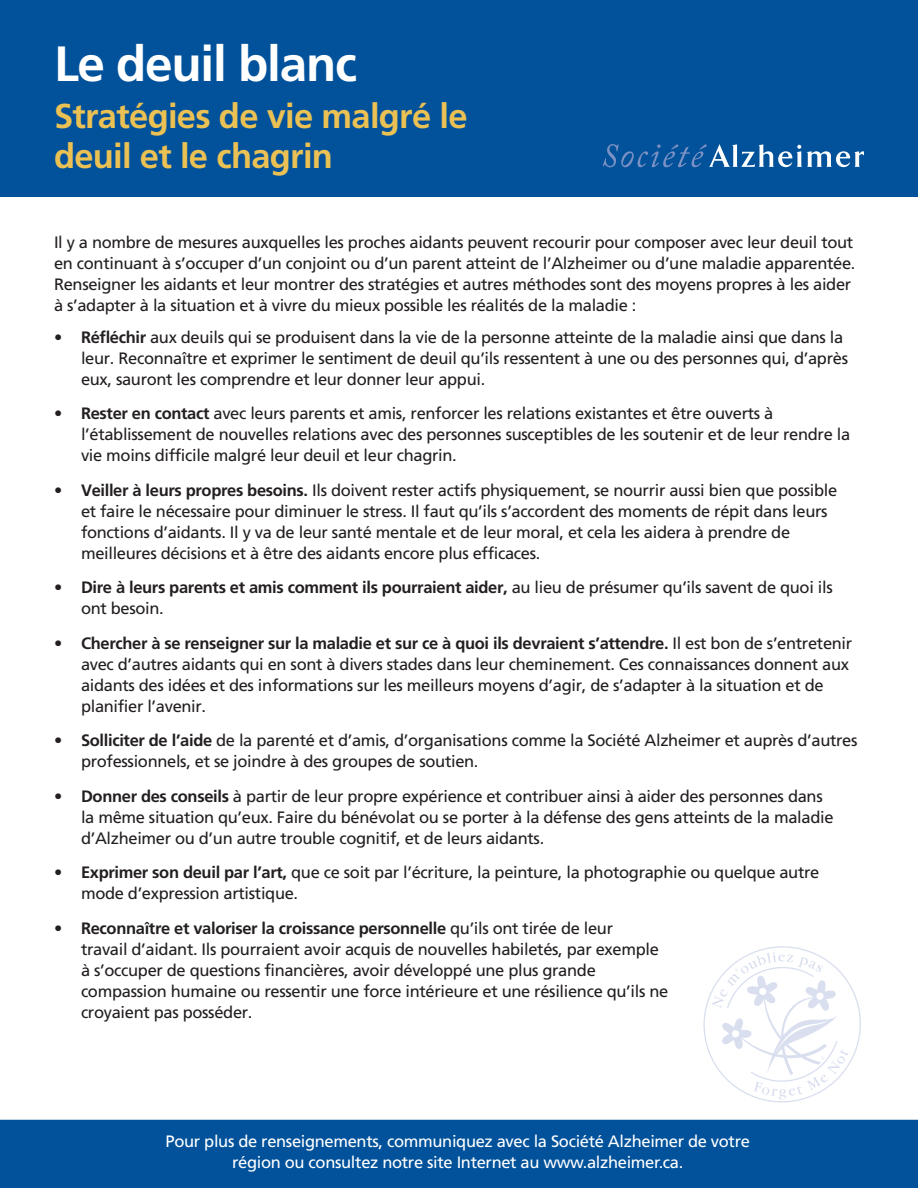
<style>
.page{position:relative;width:918px;height:1188px;background:#fff}
.page>*{position:absolute;margin:0;border:0;box-sizing:border-box;transform-origin:0 0}
.Subhead{font:700 49.5px "Frutiger";letter-spacing:-.025em;color:#fff}
.Subhead-2{font:700 34.5px/40.5px "Frutiger";letter-spacing:-.02em;color:#ecc154}
.body_text{font:16.5px/21px "Frutiger";letter-spacing:-.02em;color:#231f20}
.t1{font:16.5px/21px "Frutiger";letter-spacing:-.02em;color:#fff;text-align:center}
.t2{font:700 16.5px/21px "Frutiger";letter-spacing:-.02em;color:#231f20}
.s1{font-weight:700}
.s2{font-weight:400}
</style>
<div class="page">
<div style="left:0;top:0;width:918px;height:197px;background:#01529a"></div>
<svg style="left:603px;top:144px;width:261px;height:23px"></svg>
<div style="left:0;top:1120px;width:918px;height:68px;background:#01529b"></div>
<svg style="left:703px;top:946px;width:158px;height:156px"></svg>
<p class="Subhead" style="left:54px;top:34px;width:304px">Le deuil blanc</p>
<p class="Subhead-2" style="left:54px;top:95px;width:415px">Stratégies de vie malgré le deuil et le chagrin</p>
<p class="body_text" style="left:54px;top:232px;width:803px">Il y a nombre de mesures auxquelles les proches aidants peuvent recourir pour composer avec leur deuil tout en continuant à s’occuper d’un conjoint ou d’un parent atteint de l’Alzheimer ou d’une maladie apparentée.<br>Renseigner les aidants et leur montrer des stratégies et autres méthodes sont des moyens propres à les aider à s’adapter à la situation et à vivre du mieux possible les réalités de la maladie :</p>
<p class="body_text" style="left:81px;top:326px;width:769px;text-indent:-27px"><span class="s1">• Réfléchir</span> aux deuils qui se produisent dans la vie de la personne atteinte de la maladie ainsi que dans la leur. Reconnaître et exprimer le sentiment de deuil qu’ils ressentent à une ou des personnes qui, d’après eux, sauront les comprendre et leur donner leur appui.</p>
<p class="body_text" style="left:81px;top:403px;width:771px;text-indent:-27px"><span class="s1">• Rester en contact</span> avec leurs parents et amis, renforcer les relations existantes et être ouverts à l’établissement de nouvelles relations avec des personnes susceptibles de les soutenir et de leur rendre la vie moins difficile malgré leur deuil et leur chagrin.</p>
<p class="body_text" style="left:81px;top:479px;width:758px;text-indent:-27px"><span class="s1">• Veiller à leurs propres besoins.</span> Ils doivent rester actifs physiquement, se nourrir aussi bien que possible et faire le nécessaire pour diminuer le stress. Il faut qu’ils s’accordent des moments de répit dans leurs fonctions d’aidants. Il y va de leur santé mentale et de leur moral, et cela les aidera à prendre de meilleures décisions et à être des aidants encore plus efficaces.</p>
<p class="t2" style="left:81px;top:577px;width:753px;text-indent:-27px">• Dire à leurs parents et amis comment ils pourraient aider, <span class="s2">au lieu de présumer qu’ils savent de quoi ils ont besoin.</span></p>
<p class="body_text" style="left:81px;top:632px;width:773px;text-indent:-27px"><span class="s1">• Chercher à se renseigner sur la maladie et sur ce à quoi ils devraient s’attendre.</span> Il est bon de s’entretenir avec d’autres aidants qui en sont à divers stades dans leur cheminement. Ces connaissances donnent aux aidants des idées et des informations sur les meilleurs moyens d’agir, de s’adapter à la situation et de planifier l’avenir.</p>
<p class="body_text" style="left:81px;top:730px;width:778px;text-indent:-27px"><span class="s1">• Solliciter de l’aide</span> de la parenté et d’amis, d’organisations comme la Société Alzheimer et auprès d’autres professionnels, et se joindre à des groupes de soutien.</p>
<p class="body_text" style="left:81px;top:785px;width:754px;text-indent:-27px"><span class="s1">• Donner des conseils</span> à partir de leur propre expérience et contribuer ainsi à aider des personnes dans la même situation qu’eux. Faire du bénévolat ou se porter à la défense des gens atteints de la maladie d’Alzheimer ou d’un autre trouble cognitif, et de leurs aidants.</p>
<p class="body_text" style="left:81px;top:862px;width:740px;text-indent:-27px"><span class="s1">• Exprimer son deuil par l’art,</span> que ce soit par l’écriture, la peinture, la photographie ou quelque autre mode d’expression artistique.</p>
<p class="body_text" style="left:81px;top:917px;width:589px;text-indent:-27px"><span class="s1">• Reconnaître et valoriser la croissance personnelle</span> qu’ils ont tirée de leur<br>travail d’aidant. Ils pourraient avoir acquis de nouvelles habiletés, par exemple à s’occuper de questions financières, avoir développé une plus grande compassion humaine ou ressentir une force intérieure et une résilience qu’ils ne croyaient pas posséder.</p>
<p class="t1" style="left:166px;top:1130px;width:586px">Pour plus de renseignements, communiquez avec la Société Alzheimer de votre région ou consultez notre site Internet au www.alzheimer.ca.</p>
</div>
